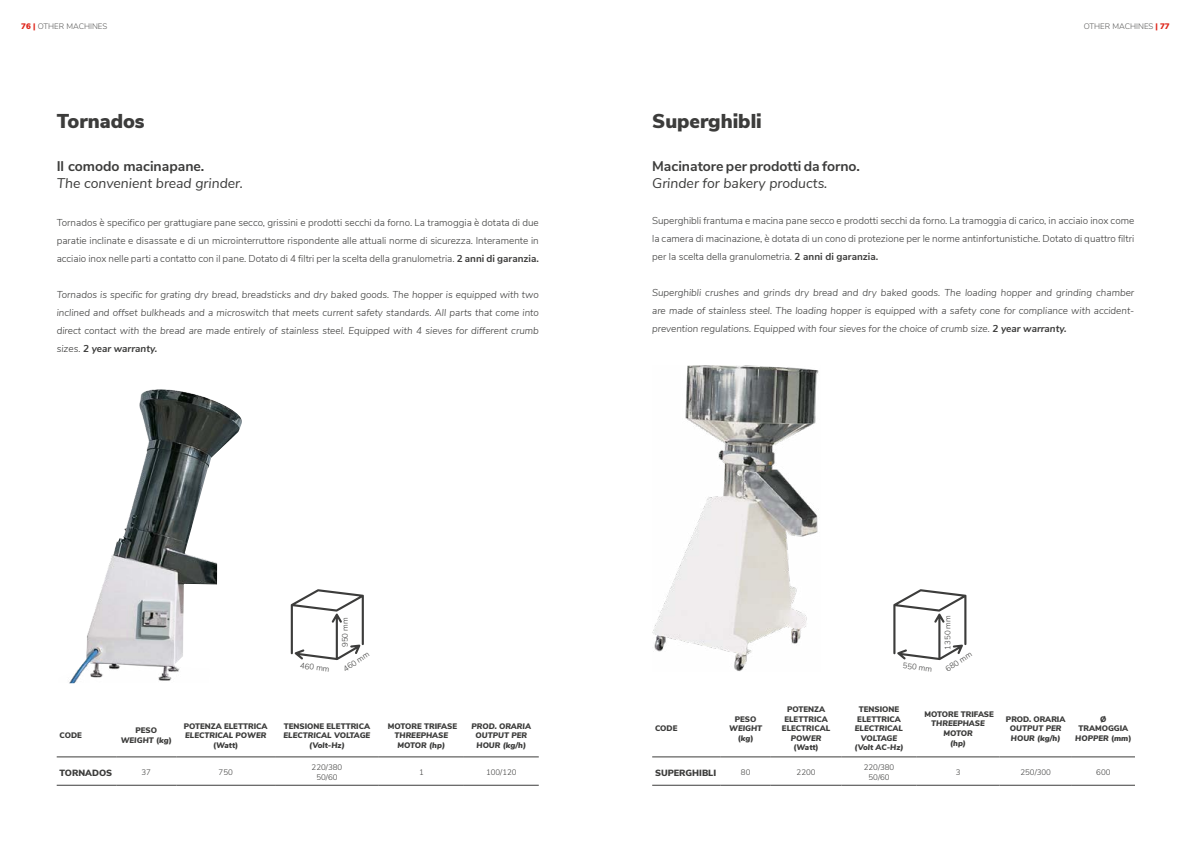
<style>
.page{position:relative;width:1191px;height:842px;background:#fff}
.page>*{position:absolute;margin:0;border:0;box-sizing:border-box;transform-origin:0 0}
.t1{font:900 20px "Nunito Sans";color:#3c3c3b}
.t2{font:italic 14px "Nunito Sans";color:#3c3c3b}
.t3{font:700 14px "Nunito Sans";color:#3c3c3b}
.t4{font:italic 300 10px/18px "Nunito Sans";color:#3c3c3b;text-align:justify}
.t5{font:300 10px/18px "Nunito Sans";color:#3c3c3b;text-align:justify}
.t6{font:900 9px "Nunito Sans";color:#3c3c3b}
.t7{font:italic 900 8px/9.6px "Nunito Sans";color:#3c3c3b;text-align:center}
.t8{font:900 8px/9.6px "Nunito Sans";color:#3c3c3b;text-align:center}
.t9{font:300 8px/9.6px "Nunito Sans";color:#3c3c3b;text-align:center}
.t10{font:300 8px "Nunito Sans";color:#575756}
.s1{font-weight:900;color:#df271c}
.s2{font-weight:700}
.s3{font-style:normal}
.s4{font-style:italic}
</style>
<div class="page">
<hr style="left:57px;top:756px;width:59px;height:1px;background:#3c3c3b">
<hr style="left:116px;top:756px;width:60px;height:1px;background:#3c3c3b">
<hr style="left:176px;top:756px;width:99px;height:1px;background:#3c3c3b">
<hr style="left:275px;top:756px;width:104px;height:1px;background:#3c3c3b">
<hr style="left:379px;top:756px;width:85px;height:1px;background:#3c3c3b">
<hr style="left:464px;top:756px;width:75px;height:1px;background:#3c3c3b">
<hr style="left:57px;top:785px;width:59px;height:1px;background:#3c3c3b">
<hr style="left:116px;top:785px;width:60px;height:1px;background:#3c3c3b">
<hr style="left:176px;top:785px;width:99px;height:1px;background:#3c3c3b">
<hr style="left:275px;top:785px;width:104px;height:1px;background:#3c3c3b">
<hr style="left:379px;top:785px;width:85px;height:1px;background:#3c3c3b">
<hr style="left:464px;top:785px;width:75px;height:1px;background:#3c3c3b">
<img style="left:69px;top:389px;width:173px;height:294px">
<hr style="left:652px;top:756px;width:68px;height:1px;background:#3c3c3b">
<hr style="left:720px;top:756px;width:50px;height:1px;background:#3c3c3b">
<hr style="left:770px;top:756px;width:71px;height:1px;background:#3c3c3b">
<hr style="left:841px;top:756px;width:75px;height:1px;background:#3c3c3b">
<hr style="left:916px;top:756px;width:83px;height:1px;background:#3c3c3b">
<hr style="left:999px;top:756px;width:72px;height:1px;background:#3c3c3b">
<hr style="left:1071px;top:756px;width:64px;height:1px;background:#3c3c3b">
<hr style="left:652px;top:785px;width:68px;height:1px;background:#3c3c3b">
<hr style="left:720px;top:785px;width:50px;height:1px;background:#3c3c3b">
<hr style="left:770px;top:785px;width:71px;height:1px;background:#3c3c3b">
<hr style="left:841px;top:785px;width:75px;height:1px;background:#3c3c3b">
<hr style="left:916px;top:785px;width:83px;height:1px;background:#3c3c3b">
<hr style="left:999px;top:785px;width:72px;height:1px;background:#3c3c3b">
<hr style="left:1071px;top:785px;width:64px;height:1px;background:#3c3c3b">
<img style="left:652px;top:366px;width:167px;height:305px">
<svg style="left:291px;top:589px;width:73px;height:71px"></svg>
<svg style="left:893px;top:589px;width:73px;height:71px"></svg>
<p class="t10" style="left:21px;top:21px;width:88px"><span class="s1">76 |</span> OTHER MACHINES</p>
<p class="t10" style="left:1083px;top:21px;width:87px">OTHER MACHINES <span class="s1">| 77</span></p>
<h1 class="t1" style="left:57px;top:106px;width:89px">Tornados</h1>
<h1 class="t1" style="left:652px;top:106px;width:111px">Superghibli</h1>
<h2 class="t3" style="left:652px;top:156px;width:209px">Macinatore per prodotti da forno.</h2>
<h2 class="t2" style="left:652px;top:172px;width:177px">Grinder for bakery products.</h2>
<h2 class="t3" style="left:57px;top:156px;width:149px">Il comodo macinapane.</h2>
<h2 class="t2" style="left:57px;top:172px;width:188px">The convenient bread grinder.</h2>
<p class="t5" style="left:57px;top:213px;width:483px">Tornados è specifico per grattugiare pane secco, grissini e prodotti secchi da forno. La tramoggia è dotata di due paratie inclinate e disassate e di un microinterruttore rispondente alle attuali norme di sicurezza. Interamente in acciaio inox nelle parti a contatto con il pane. Dotato di 4 filtri per la scelta della granulometria. <span class="s2">2 anni di garanzia.</span></p>
<p class="t4" style="left:57px;top:285px;width:483px">Tornados is specific for grating dry bread, breadsticks and dry baked goods. The hopper is equipped with two inclined and offset bulkheads and a microswitch that meets current safety standards. All parts that come into direct contact with the bread are made entirely of stainless steel. Equipped with 4 sieves for different crumb sizes. <span class="s2">2 year warranty.</span></p>
<p class="t5" style="left:652px;top:211px;width:483px">Superghibli frantuma e macina pane secco e prodotti secchi da forno. La tramoggia di carico, in acciaio inox come la camera di macinazione, è dotata di un cono di protezione per le norme antinfortunistiche. Dotato di quattro filtri per la scelta della granulometria. <span class="s2">2 anni di garanzia.</span></p>
<p class="t4" style="left:652px;top:283px;width:484px">Superghibli crushes and grinds dry bread and dry baked goods. The loading hopper and grinding chamber are made of stainless steel. The loading hopper is equipped with a safety cone for compliance with accident&shy;prevention regulations. Equipped with four sieves for the choice of crumb size. <span class="s2">2 year warranty.</span></p>
<p class="t9" style="left:340px;top:647px;width:31px;rotate:-90deg">950 mm</p>
<p class="t9" style="left:942px;top:650px;width:36px;rotate:-90deg">1350 mm</p>
<p class="t9" style="left:301px;top:660px;width:31px;rotate:7deg">460 mm</p>
<p class="t9" style="left:341px;top:665px;width:31px;rotate:-33deg">460 mm</p>
<p class="t9" style="left:903px;top:660px;width:31px;rotate:7deg">550 mm</p>
<p class="t9" style="left:943px;top:665px;width:31px;rotate:-33deg">680 mm</p>
<p class="t8" style="left:60px;top:730px;width:24px">CODE</p>
<p class="t7" style="left:121px;top:725px;width:53px"><span class="s3">PESO<br></span>WEIGHT <span class="s3">(</span>kg<span class="s3">)</span></p>
<p class="t8" style="left:184px;top:721px;width:85px">POTENZA ELETTRICA</p>
<p class="t7" style="left:185px;top:730px;width:83px">ELECTRICAL POWER <span class="s3">(</span>Watt<span class="s3">)</span></p>
<p class="t8" style="left:284px;top:721px;width:88px">TENSIONE ELETTRICA</p>
<p class="t7" style="left:283px;top:730px;width:88px">ELECTRICAL VOLTAGE (Volt-Hz)</p>
<p class="t8" style="left:388px;top:721px;width:71px">MOTORE TRIFASE</p>
<p class="t7" style="left:394px;top:730px;width:55px">THREEPHASE<br>MOTOR (hp)</p>
<p class="t7" style="left:471px;top:721px;width:61px">PROD. ORARIA<br>OUTPUT PER<br>HOUR (kg/h)</p>
<p class="t8" style="left:655px;top:723px;width:24px">CODE</p>
<p class="t8" style="left:735px;top:714px;width:23px">PESO</p>
<p class="t7" style="left:729px;top:723px;width:35px">WEIGHT <span class="s3">(</span>kg<span class="s3">)</span></p>
<p class="t8" style="left:782px;top:704px;width:50px">POTENZA<br>ELETTRICA<br>ELECTRICAL</p>
<p class="t7" style="left:790px;top:733px;width:32px">POWER <span class="s3">(</span>Watt<span class="s3">)</span></p>
<p class="t8" style="left:857px;top:704px;width:45px;text-align:left">TENSIONE<br>ELETTRICA</p>
<p class="t7" style="left:854px;top:723px;width:51px">ELECTRICAL<br>VOLTAGE (Volt AC-Hz)</p>
<p class="t8" style="left:924px;top:709px;width:71px">MOTORE TRIFASE</p>
<p class="t7" style="left:931px;top:718px;width:55px">THREEPHASE<br>MOTOR<br>(hp)</p>
<p class="t8" style="left:1006px;top:714px;width:61px">PROD. ORARIA</p>
<p class="t7" style="left:1010px;top:723px;width:53px;text-align:left">OUTPUT PER<br>HOUR (kg/h)</p>
<p class="t8" style="left:1075px;top:714px;width:58px">Ø<br>TRAMOGGIA<br><span class="s4">HOPPER</span> (<span class="s4">mm</span>)</p>
<p class="t6" style="left:60px;top:766px;width:54px">TORNADOS</p>
<p class="t9" style="left:142px;top:767px;width:11px">37</p>
<p class="t9" style="left:219px;top:767px;width:16px">750</p>
<p class="t9" style="left:312px;top:762px;width:32px">220/380<br>50/60</p>
<p class="t9" style="left:419px;top:767px;width:6px">1</p>
<p class="t9" style="left:486px;top:767px;width:32px">100/120</p>
<p class="t6" style="left:655px;top:766px;width:63px">SUPERGHIBLI</p>
<p class="t9" style="left:741px;top:767px;width:11px">80</p>
<p class="t9" style="left:796px;top:767px;width:21px">2200</p>
<p class="t9" style="left:863px;top:762px;width:32px">220/380<br>50/60</p>
<p class="t9" style="left:955px;top:767px;width:6px">3</p>
<p class="t9" style="left:1020px;top:767px;width:32px">250/300</p>
<p class="t9" style="left:1096px;top:767px;width:16px">600</p>
</div>
